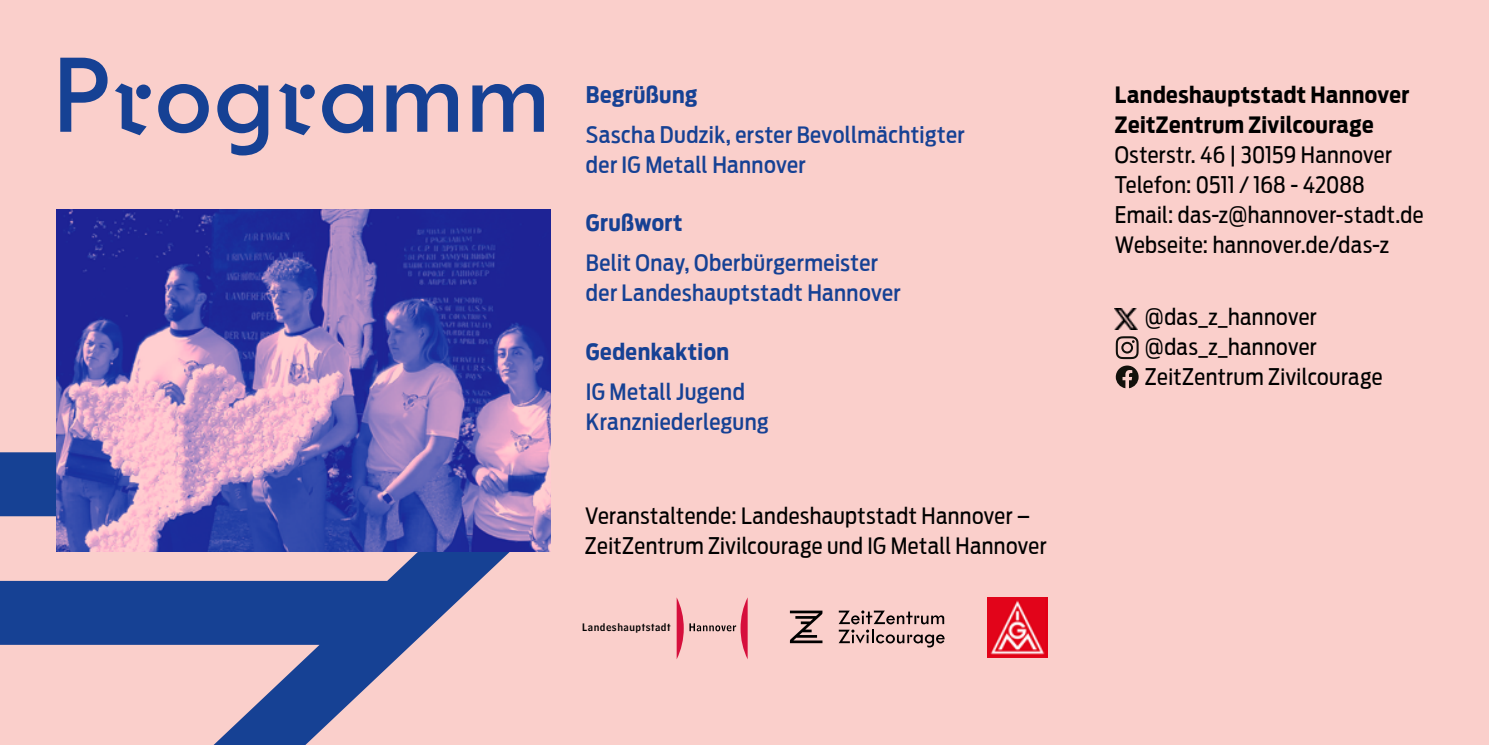
<style>
.page{position:relative;width:1489px;height:745px;background:#fff}
.page>*{position:absolute;margin:0;border:0;box-sizing:border-box;transform-origin:0 0}
.t1{font:92.5px "Courage WIP002 Headline";letter-spacing:.005em;color:#164194}
.t2{font:22.5px/30px "Antenna Cond";letter-spacing:.02em;color:#000}
.t3{font:500 22.5px/30px "Antenna Cond";letter-spacing:.02em;color:#164194}
.t4{font:700 22.5px/30px "Antenna Cond";letter-spacing:.02em;color:#000}
.t5{font:700 22.5px "Antenna Cond";letter-spacing:.02em;color:#164194}
.t6{font:10.25px "HM Headline";letter-spacing:.05em;color:#000}
</style>
<div class="page">
<div style="left:0;top:0;width:1488px;height:744px;background:#facfcb"></div>
<svg style="left:0;top:452px;width:535px;height:292px"></svg>
<svg style="left:1115px;top:336px;width:23px;height:23px"></svg>
<svg style="left:1115px;top:365px;width:23px;height:23px"></svg>
<img style="left:987px;top:597px;width:59px;height:59px">
<svg style="left:676px;top:597px;width:7px;height:62px"></svg>
<svg style="left:689px;top:599px;width:58px;height:59px"></svg>
<svg style="left:789px;top:610px;width:33px;height:32px"></svg>
<svg style="left:838px;top:610px;width:106px;height:37px"></svg>
<img style="left:1114px;top:308px;width:23px;height:21px">
<img style="left:57px;top:209px;width:493px;height:342px">
<h1 class="t1" style="left:51px;top:26px;width:501px">Programm</h1>
<p class="t5" style="left:586px;top:81px;width:113px">Begrüßung</p>
<p class="t3" style="left:586px;top:120px;width:380px">Sascha Dudzik, erster Bevollmächtigter der IG Metall Hannover</p>
<p class="t5" style="left:586px;top:210px;width:98px">Grußwort</p>
<p class="t3" style="left:586px;top:248px;width:316px">Belit Onay, Oberbürgermeister der Landeshauptstadt Hannover</p>
<p class="t5" style="left:586px;top:338px;width:145px">Gedenkaktion</p>
<p class="t3" style="left:586px;top:376px;width:184px">IG Metall Jugend<br>Kranzniederlegung</p>
<p class="t2" style="left:585px;top:500px;width:463px">Veranstaltende: Landeshauptstadt Hannover –<br>ZeitZentrum Zivilcourage und IG Metall Hannover</p>
<p class="t6" style="left:582px;top:618px;width:90px">Landeshauptstadt</p>
<p class="t4" style="left:1114px;top:80px;width:296px">Landeshauptstadt Hannover<br>ZeitZentrum Zivilcourage</p>
<p class="t2" style="left:1114px;top:140px;width:310px">Osterstr. 46 | 30159 Hannover<br>Telefon: 0511 / 168 - 42088<br>Email: das-z@hannover-stadt.de<br>Webseite: hannover.de/das-z</p>
<p class="t2" style="left:1144px;top:301px;width:239px">@das_z_hannover @das_z_hannover<br>ZeitZentrum Zivilcourage</p>
</div>
